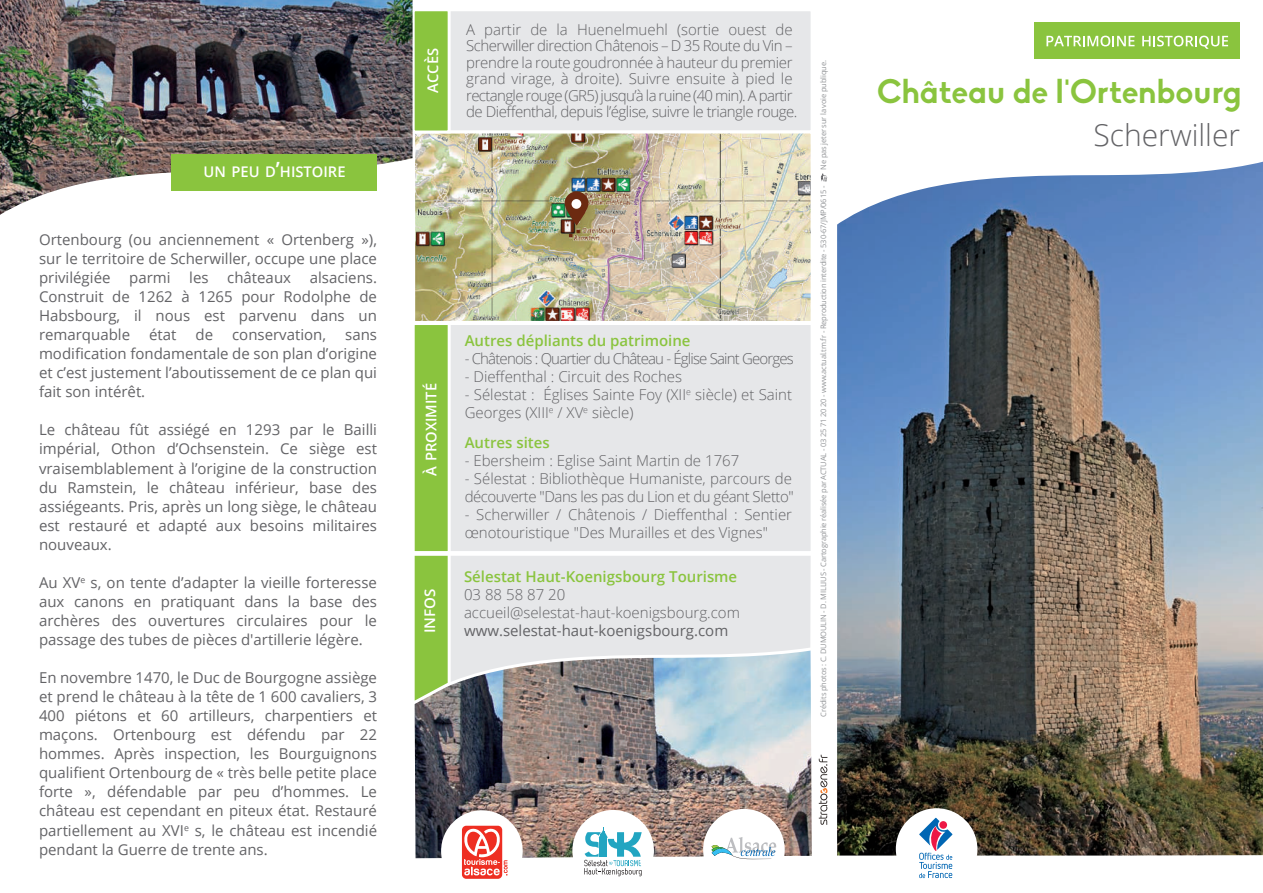
<style>
.page{position:relative;width:1263px;height:893px;background:#fff}
.page>*{position:absolute;margin:0;border:0;box-sizing:border-box;transform-origin:0 0}
.t1{font:700 33px "Biko";color:#8ac43e}
.t2{font:300 30px "Open Sans";color:#636366}
.t3{font:15px/19px "Open Sans";color:#636366;text-align:justify}
.t4{font:300 15px/18px "Open Sans";color:#636366}
.t5{font:300 15px/16.5px "Open Sans";letter-spacing:-.03em;color:#636366}
.t6{font:600 15px "Open Sans";color:#8ac43e}
.t7{font:300 15px "Open Sans";letter-spacing:-.055em;color:#636366}
.t8{font:600 14.7px "Open Sans";color:#fff}
.t9{font:7.5px "Open Sans";letter-spacing:-.02em;color:#939598}
.s1{font-size:21px}
</style>
<div class="page">
<img style="left:414px;top:702px;width:398px;height:156px">
<div style="left:441px;top:810px;width:82px;height:82px;background:#fff;border-radius:50%"></div>
<div style="left:572px;top:810px;width:82px;height:82px;background:#fff;border-radius:50%"></div>
<div style="left:703px;top:809px;width:82px;height:81px;background:#fff;border-radius:50%"></div>
<div style="left:462px;top:826px;width:40px;height:53px;background:#ee2e22;border-radius:4px"></div>
<svg style="left:464px;top:828px;width:44px;height:48px"></svg>
<svg style="left:711px;top:837px;width:65px;height:22px"></svg>
<img style="left:837px;top:227px;width:426px;height:628px">
<svg style="left:837px;top:161px;width:426px;height:66px"></svg>
<div style="left:1034px;top:22px;width:206px;height:37px;background:#8ac43e"></div>
<svg style="left:1046px;top:36px;width:88px;height:10px"></svg>
<svg style="left:1142px;top:36px;width:86px;height:13px"></svg>
<div style="left:896px;top:808px;width:81px;height:82px;background:#fff;border-radius:50%"></div>
<svg style="left:919px;top:818px;width:33px;height:60px"></svg>
<div style="left:939px;top:821px;width:8px;height:8px;background:#ed1845;border-radius:50%"></div>
<div style="left:436px;top:10px;width:376px;height:122px;background:#e6e7e9"></div>
<div style="left:434px;top:8px;width:380px;height:126px;border:3px solid #fff"></div>
<img style="left:416px;top:135px;width:394px;height:185px">
<div style="left:412px;top:131px;width:402px;height:193px;border:3px solid #fff"></div>
<svg style="left:565px;top:191px;width:23px;height:35px"></svg>
<div style="left:571px;top:199px;width:10px;height:10px;background:#fff;border-radius:50%"></div>
<div style="left:426px;top:324px;width:386px;height:228px;background:#e6e7e9"></div>
<div style="left:424px;top:322px;width:390px;height:232px;border:3px solid #fff"></div>
<div style="left:413px;top:324px;width:36px;height:228px;background:#8ac43e"></div>
<div style="left:412px;top:322px;width:39px;height:232px;border:3px solid #fff"></div>
<div style="left:413px;top:10px;width:36px;height:122px;background:#8ac43e"></div>
<div style="left:412px;top:8px;width:39px;height:126px;border:3px solid #fff"></div>
<img style="left:0;top:0;width:412px;height:215px">
<div style="left:171px;top:154px;width:206px;height:36px;background:#8ac43e"></div>
<svg style="left:451px;top:556px;width:360px;height:146px;background:#cfd4d8"></svg>
<svg style="left:412px;top:553px;width:39px;height:153px;background:#9ec964"></svg>
<svg style="left:584px;top:827px;width:58px;height:49px"></svg>
<svg style="left:819px;top:755px;width:9px;height:70px"></svg>
<svg style="left:821px;top:174px;width:6px;height:8px"></svg>
<p class="t8" style="left:204px;top:162px;width:143px">UN PEU D<span class="s1">’</span>HISTOIRE</p>
<p class="t3" style="left:39px;top:230px;width:340px">Ortenbourg (ou anciennement « Ortenberg »), sur le territoire de Scherwiller, occupe une place privilégiée parmi les châteaux alsaciens.<br>Construit de 1262 à 1265 pour Rodolphe de Habsbourg, il nous est parvenu dans un remarquable</p>
<p class="t3" style="left:149px;top:325px;width:29px">état</p>
<p class="t3" style="left:195px;top:325px;width:19px">de</p>
<p class="t3" style="left:232px;top:325px;width:95px">conservation,</p>
<p class="t3" style="left:39px;top:325px;width:340px;text-indent:306px">sans modification fondamentale de son plan d’origine et c’est justement l’aboutissement de ce plan qui fait son intérêt.</p>
<p class="t3" style="left:39px;top:420px;width:340px">Le château fût assiégé en 1293 par le Bailli impérial, Othon d’Ochsenstein. Ce siège est vraisemblablement à l’origine de la construction du Ramstein, le château inférieur, base des assiégeants. Pris, après un long siège, le château est restauré et adapté aux besoins militaires nouveaux.</p>
<p class="t3" style="left:39px;top:572px;width:339px">Au XV<sup>e</sup> s, on tente d’adapter la vieille forteresse aux canons en pratiquant dans la base des archères des ouvertures circulaires pour le passage des tubes de pièces d'artillerie légère.</p>
<p class="t3" style="left:39px;top:668px;width:340px">En novembre 1470, le Duc de Bourgogne assiège et prend le château à la tête de 1 600 cavaliers, 3<br>400 piétons et 60 artilleurs, charpentiers et maçons. Ortenbourg est défendu par 22 hommes. Après inspection, les Bourguignons qualifient Ortenbourg de « très belle petite place forte », défendable par peu d’hommes. Le château est cependant en piteux état. Restauré partiellement au XVI<sup>e</sup> s, le château est incendié pendant la Guerre de trente ans.</p>
<p class="t8" style="left:423px;top:93px;width:46px;rotate:-90deg">ACCÈS</p>
<p class="t8" style="left:421px;top:476px;width:95px;rotate:-90deg">À PROXIMITÉ</p>
<p class="t8" style="left:420px;top:633px;width:46px;rotate:-90deg">INFOS</p>
<p class="t5" style="left:466px;top:21px;width:333px">A partir de la Huenelmuehl (sortie ouest de Scherwiller direction Châtenois – D 35 Route du Vin – prendre la route goudronnée à hauteur du premier grand virage, à droite). Suivre ensuite à pied le rectangle rouge (GR5) jusqu’à la ruine (40 min). A partir de Dieffenthal, depuis l’église, suivre le triangle rouge.</p>
<p class="t6" style="left:465px;top:331px;width:227px">Autres dépliants du patrimoine</p>
<p class="t7" style="left:465px;top:349px;width:331px">- Châtenois : Quartier du Château - Église Saint Georges</p>
<p class="t4" style="left:465px;top:367px;width:219px">- Dieffenthal : Circuit des Roches</p>
<p class="t4" style="left:465px;top:385px;width:329px">- Sélestat : Églises Sainte Foy (XII<sup>e</sup> siècle) et Saint<br>Georges (XIII<sup>e</sup> / XV<sup>e</sup> siècle)</p>
<p class="t6" style="left:465px;top:433px;width:86px">Autres sites</p>
<p class="t4" style="left:465px;top:451px;width:276px">- Ebersheim : Eglise Saint Martin de 1767</p>
<p class="t4" style="left:465px;top:469px;width:331px">- Sélestat : Bibliothèque Humaniste, parcours de découverte "Dans les pas du Lion et du géant Sletto"</p>
<p class="t4" style="left:465px;top:505px;width:329px">- Scherwiller / Châtenois / Dieffenthal : Sentier œnotouristique "Des Murailles et des Vignes"</p>
<p class="t6" style="left:464px;top:567px;width:275px">Sélestat Haut-Koenigsbourg Tourisme</p>
<p class="t4" style="left:464px;top:586px;width:277px">03 88 58 87 20 accueil@selestat-haut-koenigsbourg.com</p>
<p class="t3" style="left:464px;top:621px;width:266px">www.selestat-haut-koenigsbourg.com</p>
<p class="t9" style="left:818px;top:170px;width:111px;rotate:-90deg">Ne pas jeter sur la voie publique.</p>
<p class="t9" style="left:818px;top:717px;width:532px;rotate:-90deg">Crédits photos : C. DUMOULIN - D. MILLIUS - Cartographie réalisée par ACTUAL - 03 25 71 20 20 - www.actual.tm.fr - Reproduction interdite - 530-67/JMP/0615 -</p>
<h1 class="t1" style="left:877px;top:71px;width:365px">Château de l'Ortenbourg</h1>
<h2 class="t2" style="left:1093px;top:114px;width:148px">Scherwiller</h2>
</div>
